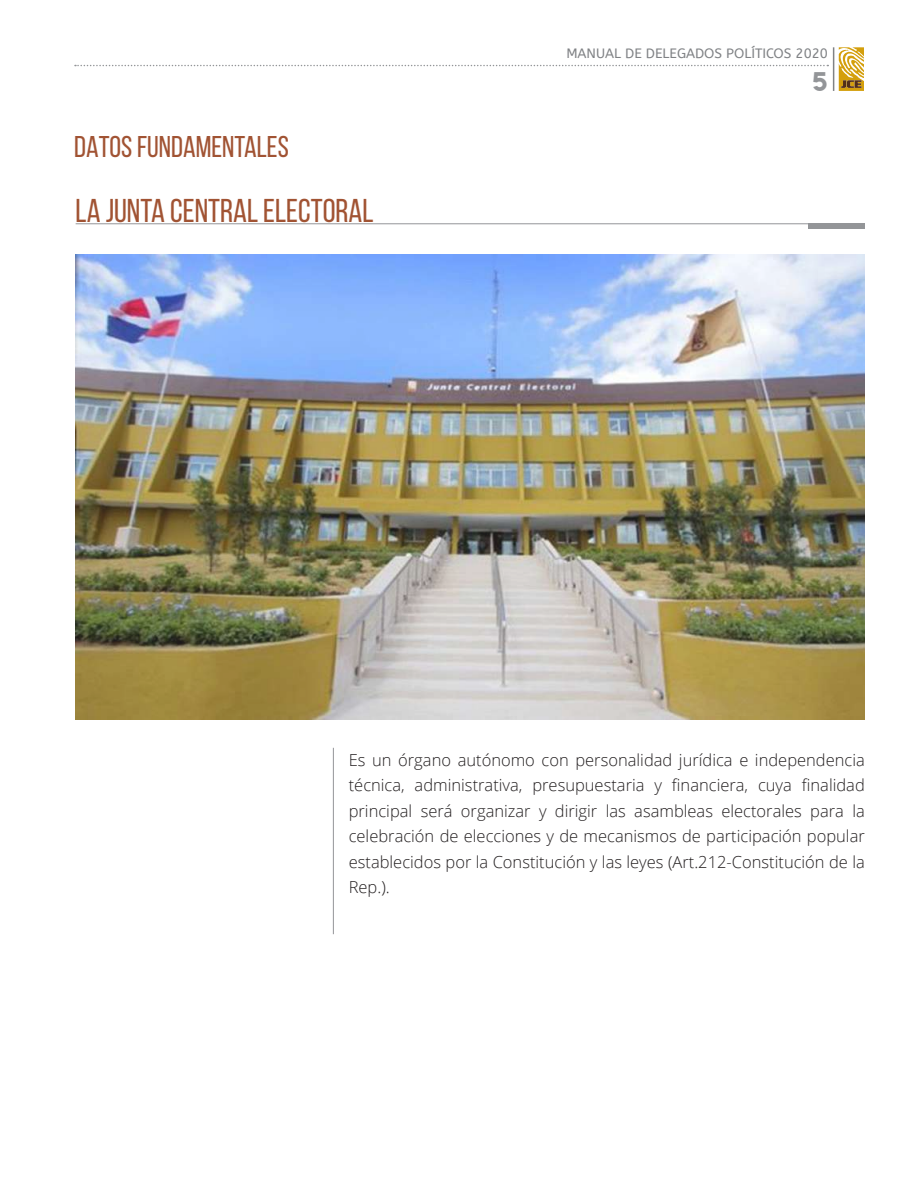
<style>
.page{position:relative;width:918px;height:1188px;background:#fff}
.page>*{position:absolute;margin:0;border:0;box-sizing:border-box;transform-origin:0 0}
.t1{font:33px "Bebas Neue";color:#a15333}
.t2{font:30px "Bebas Neue";color:#a15333}
.t3{font:24px "Lemon Milk";color:#939598}
.t4{font:300 16.5px/25.5px "Open Sans";color:#231f20;text-align:justify}
.t5{font:13.5px "A Bee Zee";color:#808285}
</style>
<div class="page">
<svg style="left:75px;top:65px;width:753px;height:1px"></svg>
<svg style="left:839px;top:47px;width:25px;height:44px"></svg>
<hr style="left:833px;top:47px;width:1px;height:44px;background:#808285">
<img style="left:75px;top:255px;width:790px;height:464px">
<hr style="left:76px;top:223px;width:789px;height:1px;background:#939598">
<div style="left:808px;top:223px;width:57px;height:6px;background:#939598"></div>
<hr style="left:333px;top:748px;width:1px;height:186px;background:#939598">
<p class="t5" style="left:566px;top:45px;width:263px">MANUAL DE DELEGADOS POLÍTICOS 2020</p>
<h2 class="t2" style="left:74px;top:130px;width:216px">DATOS FUNDAMENTALES</h2>
<h1 class="t1" style="left:76px;top:192px;width:299px">LA JUNTA CENTRAL ELECTORAL</h1>
<h3 class="t3" style="left:813px;top:69px;width:16px">5</h3>
<p class="t4" style="left:349px;top:747px;width:518px">Es un órgano autónomo con personalidad jurídica e independencia técnica, administrativa, presupuestaria y financiera, cuya finalidad principal será organizar y dirigir las asambleas electorales para la celebración de elecciones y de mecanismos de participación popular establecidos por la Constitución y las leyes (Art.212-Constitución de la Rep.).</p>
</div>
